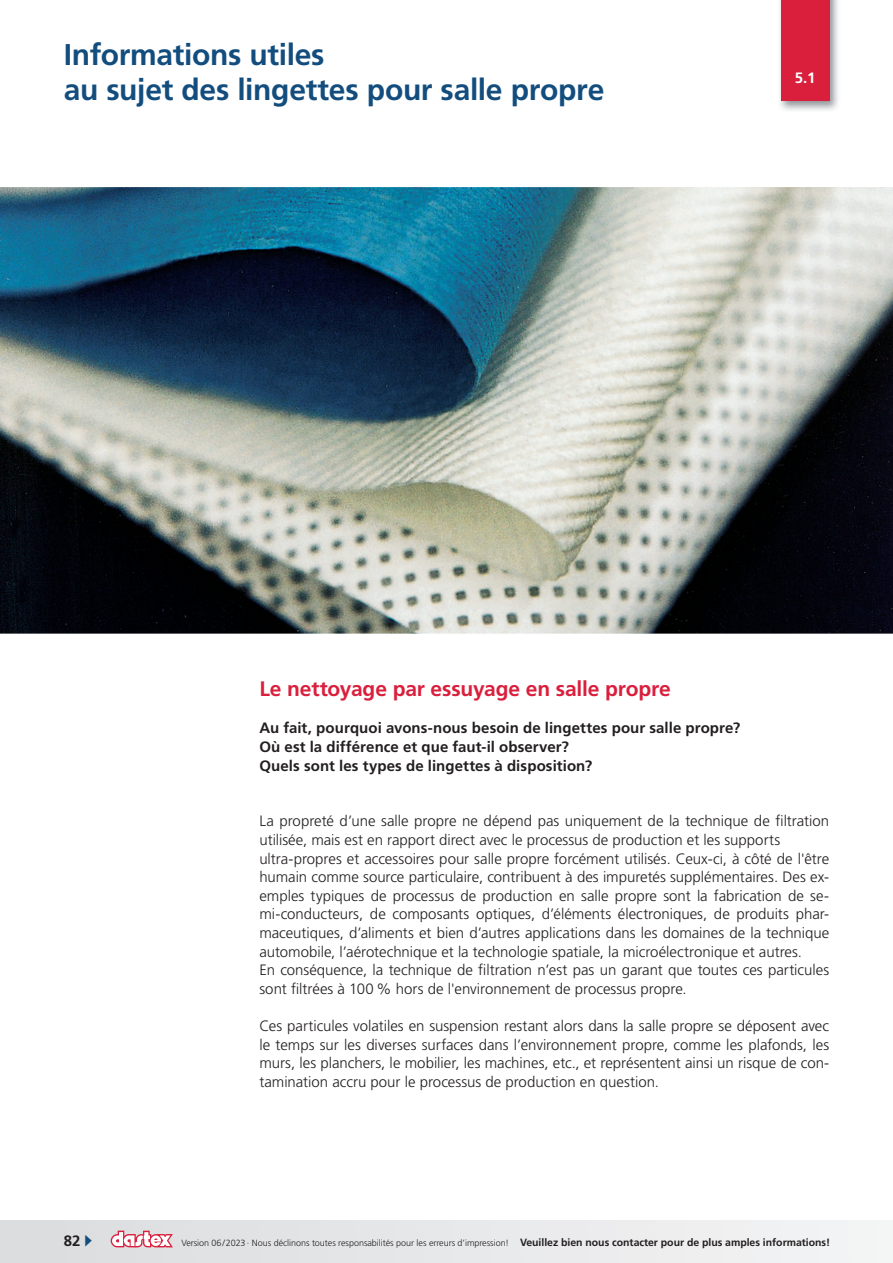
<style>
.page{position:relative;width:893px;height:1263px;background:#fff}
.page>*{position:absolute;margin:0;border:0;box-sizing:border-box;transform-origin:0 0}
.t1{font:700 30px/34.5px "Frutiger LT Std";letter-spacing:-.01em;color:#134d7e}
.t2{font:700 21px "Frutiger LT Std";letter-spacing:-.01em;color:#da1f3d}
.t3{font:300 15px/18.6px "Frutiger LT Std";color:#231f20}
.t4{font:700 15px/18.6px "Frutiger LT Std";letter-spacing:.005em;color:#231f20}
.t5{font:700 15px "Frutiger LT Std";color:#fff}
.t6{font:300 9px "Frutiger LT Std";letter-spacing:-.005em;color:#231f20}
.s1{color:#134d7e}
.s2{font-weight:700;font-size:10.5px}
</style>
<div class="page">
<div style="left:0;top:1220px;width:893px;height:43px;background:#e8e9ea"></div>
<svg style="left:111px;top:1230px;width:62px;height:17px"></svg>
<img style="left:0;top:187px;width:893px;height:447px">
<img style="left:780px;top:0;width:58px;height:110px">
<div style="left:781px;top:0;width:48px;height:101px;background:#da1f3d"></div>
<h1 class="t1" style="left:64px;top:37px;width:542px">Informations utiles<br>au sujet des lingettes pour salle propre</h1>
<p class="t5" style="left:795px;top:69px;width:22px">5.1</p>
<h2 class="t2" style="left:259px;top:676px;width:413px">Le nettoyage par essuyage en salle propre</h2>
<p class="t4" style="left:259px;top:719px;width:482px">Au fait, pourquoi avons-nous besoin de lingettes pour salle propre?<br>Où est la différence et que faut-il observer?<br>Quels sont les types de lingettes à disposition?</p>
<p class="t3" style="left:259px;top:812px;width:571px">La propreté d’une salle propre ne dépend pas uniquement de la technique de filtra tion utilisée, mais est en rapport direct avec le processus de production et les supports ultra-propres et accessoires pour salle propre forcément utilisés. Ceux-ci, à côté de l'être humain comme source particulaire, contribuent à des impuretés supplémentaires. Des ex&shy;emples typiques de processus de production en salle propre sont la fabrication de se&shy;mi-conducteurs, de composants optiques, d’éléments électroniques, de produits phar&shy;maceutiques, d’aliments et bien d’autres applications dans les domaines de la technique automobile, l’aérotechnique et la technologie spatiale, la microélectronique et autres.<br>En conséquence, la technique de filtration n’est pas un garant que toutes ces particules sont filtrées à 100 % hors de l'environnement de processus propre.</p>
<p class="t3" style="left:259px;top:1017px;width:571px;text-align:justify">Ces particules volatiles en suspension restant alors dans la salle propre se déposent avec le temps sur les diverses surfaces dans l’environnement propre, comme les plafonds, les murs, les planchers, le mobilier, les machines, etc., et représentent ainsi un risque de con&shy;tamination accru pour le processus de production en question.</p>
<p class="t4" style="left:64px;top:1231px;width:30px">82 <span class="s1">▶</span></p>
<p class="t6" style="left:181px;top:1237px;width:650px">Version 06/2023 · Nous déclinons toutes responsabilités pour les erreurs d’impression! <span class="s2">Veuillez bien nous contacter pour de plus amples informations!</span></p>
</div>
